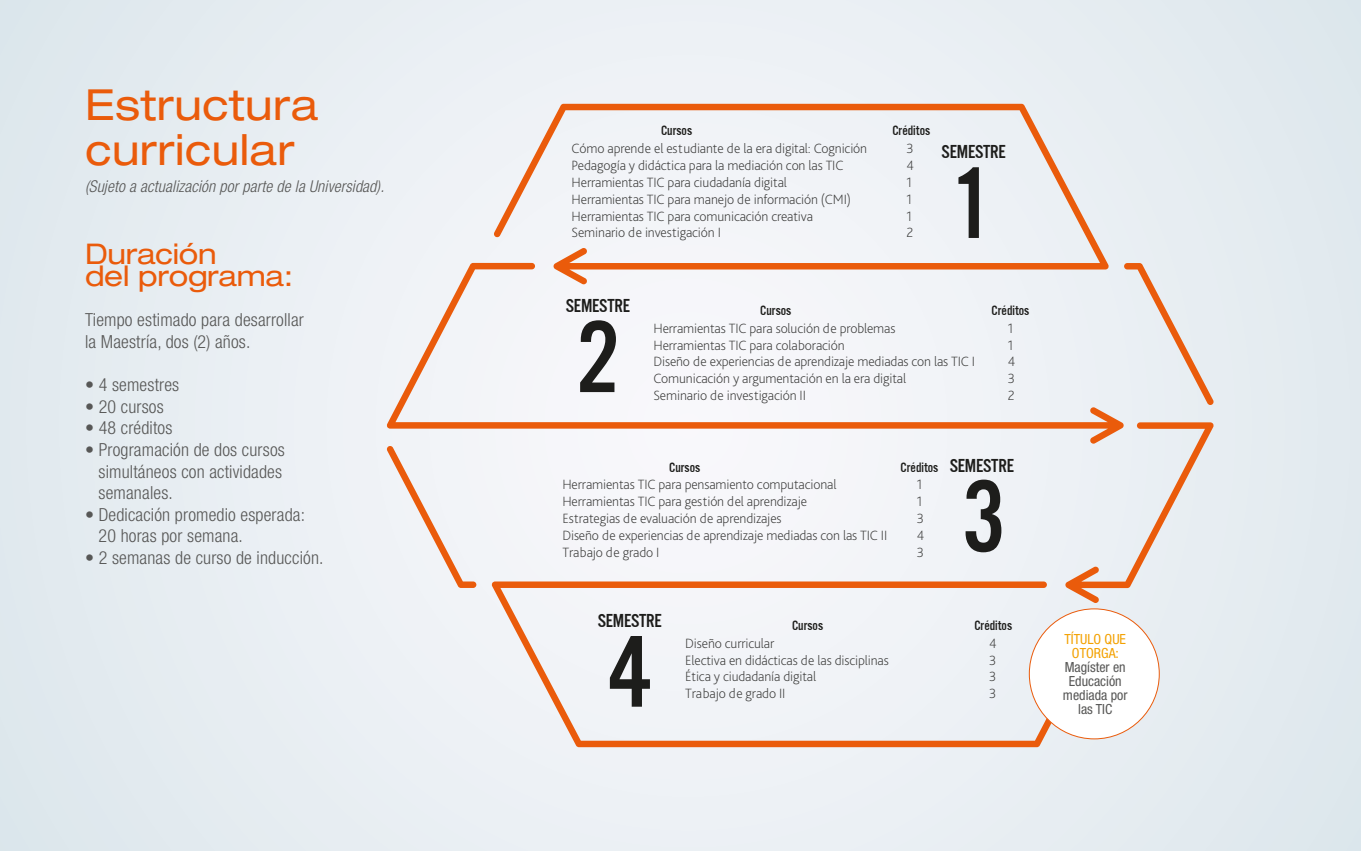
<style>
.page{position:relative;width:1361px;height:851px;background:#fff}
.page>*{position:absolute;margin:0;border:0;box-sizing:border-box;transform-origin:0 0}
.t1{font:105.9px "Alternate Gothic EF No Three";color:#1d1d1b}
.t2{font:expanded 42.9px/45.2px "Helvetica Neue LT Pro";letter-spacing:.01em;color:#ea5b0b}
.t3{font:expanded 28.5px/22.5px "Helvetica Neue LT Pro";letter-spacing:-.01em;color:#ea5b0b}
.t4{font:19.5px "Alternate Gothic EF No Three";letter-spacing:-.01em;color:#1d1d1b}
.t5{font:300 condensed 18px/21.6px "Helvetica Neue LT Std";letter-spacing:.01em;color:#575756}
.t6{font:italic 300 condensed 16.35px "Helvetica Neue LT Std";letter-spacing:.01em;color:#575756}
.t7{font:200 14.1px "Bliss Pro";letter-spacing:-.01em;color:#3c3c3b}
.t8{font:14.1px "Alternate Gothic EF No Three";color:#1d1d1b}
.t9{font:condensed 13.95px/14px "Helvetica Neue LT Std";color:#575756;text-align:center}
.t10{font:condensed 13.95px/14px "Helvetica Neue LT Std";color:#f3a100;text-align:center}
</style>
<div class="page">
<div style="left:0;top:0;width:1361px;height:850px;background:#e6edf1"></div>
<svg style="left:387px;top:104px;width:827px;height:643px;fill:#f1f3f7"></svg>
<div style="left:1029px;top:608px;width:130px;height:130px;background:#fff;border-radius:50%"></div>
<h2 class="t2" style="left:85px;top:82px;width:234px">Estructura curricular</h2>
<p class="t6" style="left:85px;top:177px;width:301px">(Sujeto a actualización por parte de la Universidad).</p>
<h3 class="t3" style="left:85px;top:242px;width:210px">Duración<br>del programa:</h3>
<p class="t5" style="left:85px;top:309px;width:220px">Tiempo estimado para desarrollar la Maestría, dos (2) años.</p>
<p class="t5" style="left:85px;top:373px;width:96px">• 4 semestres</p>
<p class="t5" style="left:85px;top:395px;width:80px">• 20 cursos</p>
<p class="t5" style="left:85px;top:417px;width:89px">• 48 créditos</p>
<p class="t5" style="left:99px;top:438px;width:188px;text-indent:-14px">• Programación de dos cursos simultáneos con actividades semanales.</p>
<p class="t5" style="left:99px;top:503px;width:208px;text-indent:-14px">• Dedicación promedio esperada:<br>20 horas por semana.</p>
<p class="t5" style="left:85px;top:546px;width:240px">• 2 semanas de curso de inducción.</p>
<p class="t8" style="left:661px;top:123px;width:33px">Cursos</p>
<p class="t8" style="left:892px;top:123px;width:39px">Créditos</p>
<p class="t7" style="left:571px;top:139px;width:297px">Cómo aprende el estudiante de la era digital: Cognición</p>
<p class="t7" style="left:906px;top:139px;width:9px">3</p>
<p class="t7" style="left:571px;top:156px;width:273px">Pedagogía y didáctica para la mediación con las TIC</p>
<p class="t7" style="left:906px;top:156px;width:9px">4</p>
<p class="t7" style="left:571px;top:173px;width:217px">Herramientas TIC para ciudadanía digital</p>
<p class="t7" style="left:906px;top:173px;width:7px">1</p>
<p class="t7" style="left:571px;top:190px;width:281px">Herramientas TIC para manejo de información (CMI)</p>
<p class="t7" style="left:906px;top:190px;width:7px">1</p>
<p class="t7" style="left:571px;top:207px;width:243px">Herramientas TIC para comunicación creativa</p>
<p class="t7" style="left:906px;top:207px;width:7px">1</p>
<p class="t7" style="left:571px;top:224px;width:151px">Seminario de investigación I</p>
<p class="t7" style="left:906px;top:224px;width:8px">2</p>
<h3 class="t4" style="left:941px;top:142px;width:66px">SEMESTRE</h3>
<h1 class="t1" style="left:950px;top:148px;width:45px">1</h1>
<h3 class="t4" style="left:566px;top:296px;width:66px">SEMESTRE</h3>
<h1 class="t1" style="left:576px;top:302px;width:45px">2</h1>
<p class="t7" style="left:653px;top:319px;width:243px">Herramientas TIC para solución de problemas</p>
<p class="t7" style="left:1008px;top:319px;width:7px">1</p>
<p class="t8" style="left:760px;top:303px;width:33px">Cursos</p>
<p class="t8" style="left:991px;top:303px;width:39px">Créditos</p>
<p class="t7" style="left:653px;top:336px;width:193px">Herramientas TIC para colaboración</p>
<p class="t7" style="left:1008px;top:336px;width:7px">1</p>
<p class="t7" style="left:653px;top:353px;width:323px">Diseño de experiencias de aprendizaje mediadas con las TIC I</p>
<p class="t7" style="left:1008px;top:353px;width:9px">4</p>
<p class="t7" style="left:653px;top:370px;width:254px">Comunicación y argumentación en la era digital</p>
<p class="t7" style="left:1008px;top:370px;width:9px">3</p>
<p class="t7" style="left:653px;top:386px;width:154px">Seminario de investigación II</p>
<p class="t7" style="left:1008px;top:386px;width:8px">2</p>
<p class="t8" style="left:669px;top:459px;width:33px">Cursos</p>
<p class="t8" style="left:900px;top:459px;width:39px">Créditos</p>
<p class="t7" style="left:562px;top:475px;width:275px">Herramientas TIC para pensamiento computacional</p>
<p class="t7" style="left:917px;top:475px;width:7px">1</p>
<p class="t7" style="left:562px;top:492px;width:246px">Herramientas TIC para gestión del aprendizaje</p>
<p class="t7" style="left:917px;top:492px;width:7px">1</p>
<p class="t7" style="left:562px;top:509px;width:221px">Estrategias de evaluación de aprendizajes</p>
<p class="t7" style="left:917px;top:509px;width:9px">3</p>
<p class="t7" style="left:562px;top:526px;width:326px">Diseño de experiencias de aprendizaje mediadas con las TIC II</p>
<p class="t7" style="left:917px;top:526px;width:9px">4</p>
<p class="t7" style="left:562px;top:543px;width:98px">Trabajo de grado I</p>
<p class="t7" style="left:917px;top:543px;width:9px">3</p>
<h3 class="t4" style="left:950px;top:455px;width:66px">SEMESTRE</h3>
<h1 class="t1" style="left:962px;top:461px;width:45px">3</h1>
<h3 class="t4" style="left:598px;top:610px;width:66px">SEMESTRE</h3>
<h1 class="t1" style="left:608px;top:617px;width:45px">4</h1>
<p class="t7" style="left:685px;top:634px;width:91px">Diseño curricular</p>
<p class="t7" style="left:989px;top:634px;width:9px">4</p>
<p class="t8" style="left:792px;top:618px;width:33px">Cursos</p>
<p class="t8" style="left:974px;top:618px;width:39px">Créditos</p>
<p class="t7" style="left:685px;top:651px;width:205px">Electiva en didácticas de las disciplinas</p>
<p class="t7" style="left:989px;top:651px;width:9px">3</p>
<p class="t7" style="left:685px;top:668px;width:132px">Ética y ciudadanía digital</p>
<p class="t7" style="left:989px;top:668px;width:9px">3</p>
<p class="t7" style="left:685px;top:684px;width:102px">Trabajo de grado II</p>
<p class="t7" style="left:989px;top:684px;width:9px">3</p>
<p class="t10" style="left:1064px;top:631px;width:63px">TÍTULO QUE<br>OTORGA:</p>
<p class="t9" style="left:1063px;top:659px;width:66px">Magíster en<br>Educación mediada por las TIC</p>
</div>
